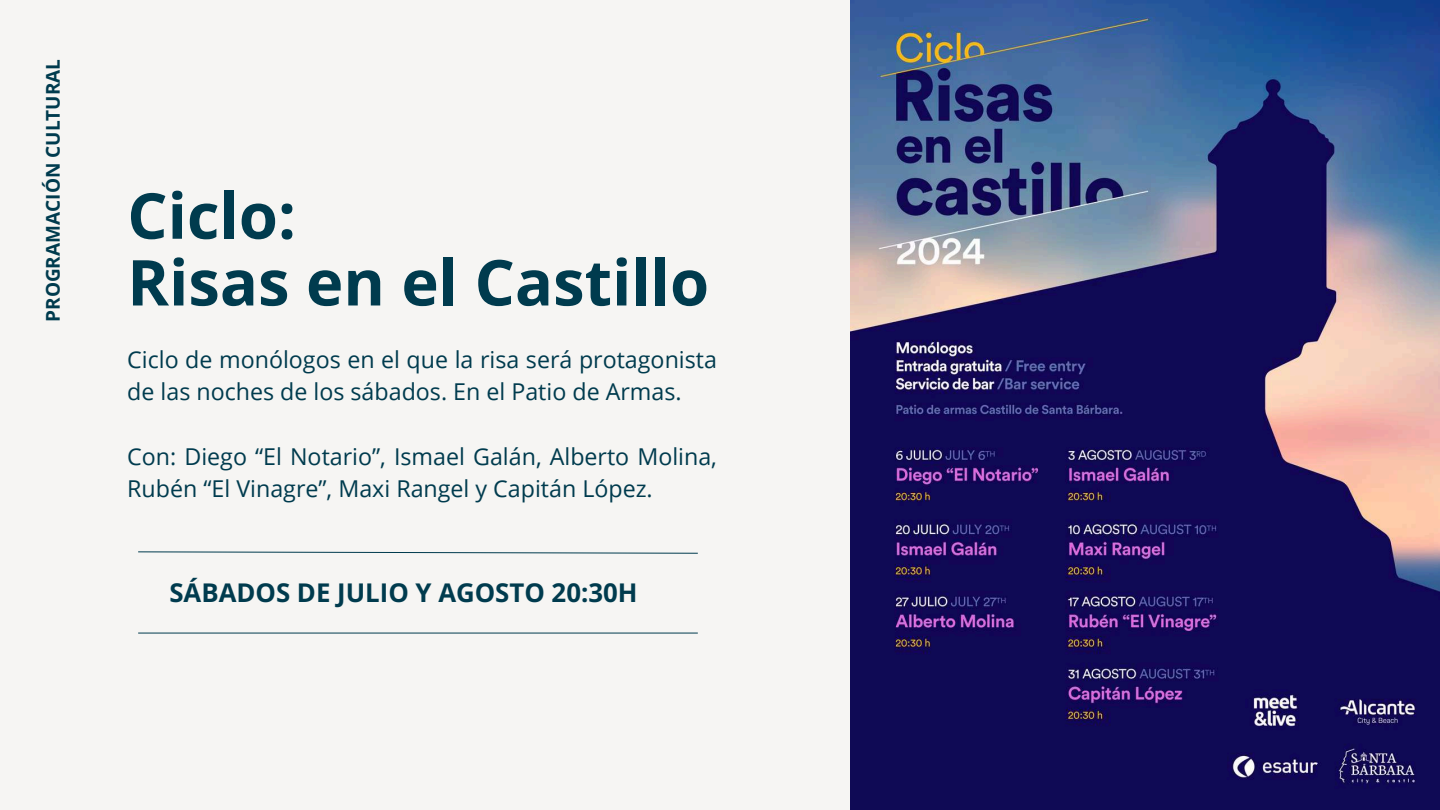
<style>
.page{position:relative;width:1440px;height:810px;background:#f6f5f3}
.page>*{position:absolute;margin:0;border:0;box-sizing:border-box;transform-origin:0 0}
.t1{font:700 63.3px "Open Sans";color:#003b4e}
.t2{font:700 25.8px "Open Sans";color:#003b4e}
.t3{font:23.2px/32.2px "Open Sans";color:#003b4e}
.t4{font:700 19px "Open Sans";color:#003b4e}
</style>
<div class="page">
<svg style="left:138px;top:551px;width:560px;height:3px"></svg>
<hr style="left:138px;top:633px;width:560px;height:1px;background:#003b4e">
<img style="left:851px;top:0;width:589px;height:810px">
<p class="t4" style="left:40px;top:322px;width:264px;rotate:-90deg">PROGRAMACIÓN CULTURAL</p>
<h1 class="t1" style="left:127px;top:171px;width:170px">Ciclo:</h1>
<h1 class="t1" style="left:127px;top:238px;width:583px">Risas en el Castillo</h1>
<p class="t3" style="left:127px;top:343px;width:591px">Ciclo de monólogos en el que la risa será protagonista de las noches de los sábados. En el Patio de Armas.</p>
<p class="t3" style="left:127px;top:439px;width:591px">Con: Diego “El Notario”, Ismael Galán, Alberto Molina,<br>Rubén “El Vinagre”, Maxi Rangel y Capitán López.</p>
<p class="t2" style="left:169px;top:575px;width:470px">SÁBADOS DE JULIO Y AGOSTO 20:30H</p>
</div>
